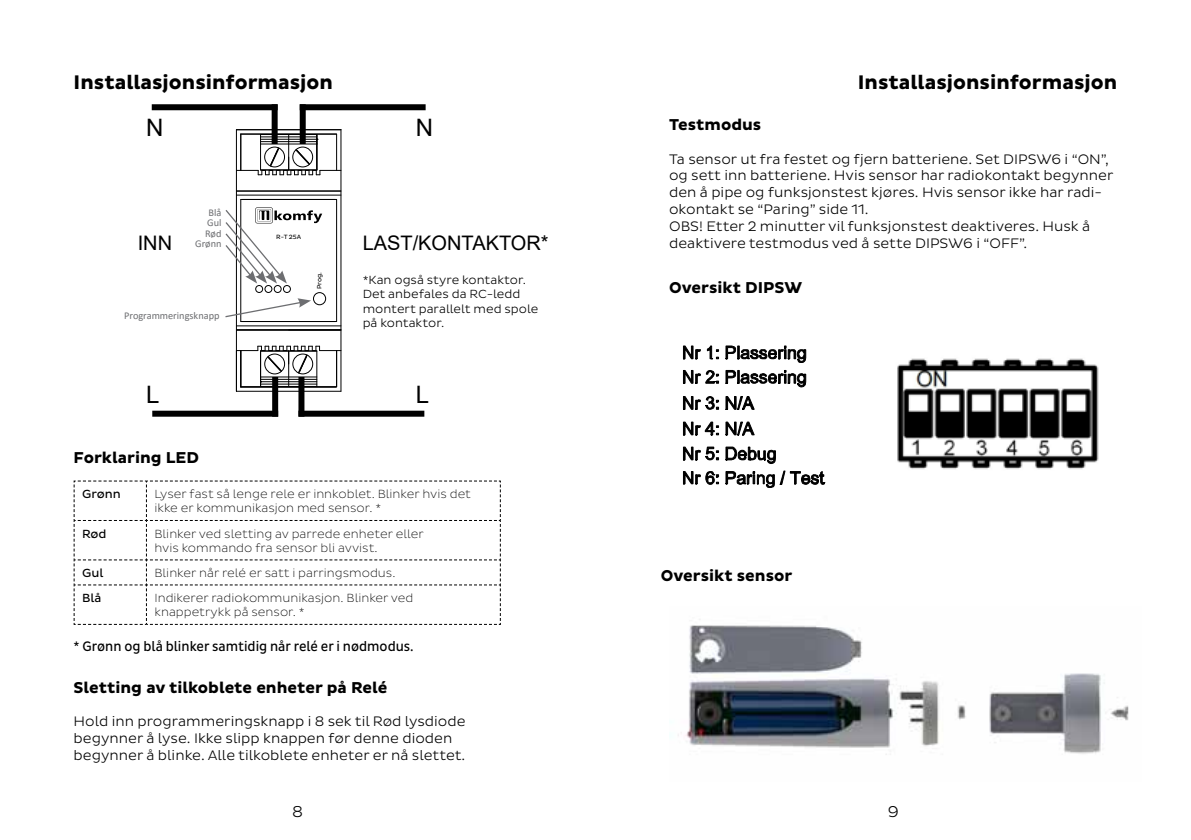
<style>
.page{position:relative;width:1191px;height:840px;background:#fff}
.page>*{position:absolute;margin:0;border:0;box-sizing:border-box;transform-origin:0 0}
.t1{font:24px "Arial";color:#000}
.t2{font:700 20px "Pluto Sans";color:#000}
.t3{font:20px "Arial";color:#000}
.t4{font:700 16px "Pluto Sans";color:#000}
.t5{font:300 16px "Pluto Sans";color:#000}
.t6{font:300 14px/16.8px "Pluto Sans";color:#000}
.t7{font:14px "Pluto Sans Cond";color:#000}
.t8{font:200 12px/14.4px "Pluto Sans";color:#000}
.t9{font:300 12px/14.4px "Pluto Sans";color:#000}
.t10{font:12px "Pluto Sans";color:#000}
.t11{font:10.4px/10.4px "Calibri";color:#6d6e71;text-align:right}
.t12{font:6.2px "Pluto Sans";color:#000}
</style>
<div class="page">
<svg style="left:683px;top:345px;width:18px;height:14px"></svg>
<svg style="left:707px;top:345px;width:12px;height:14px"></svg>
<svg style="left:725px;top:345px;width:81px;height:18px"></svg>
<svg style="left:683px;top:370px;width:36px;height:13px"></svg>
<svg style="left:725px;top:370px;width:81px;height:17px"></svg>
<svg style="left:683px;top:396px;width:36px;height:13px"></svg>
<svg style="left:725px;top:396px;width:30px;height:14px"></svg>
<svg style="left:683px;top:421px;width:36px;height:14px"></svg>
<svg style="left:725px;top:421px;width:30px;height:14px"></svg>
<svg style="left:683px;top:446px;width:36px;height:14px"></svg>
<svg style="left:725px;top:446px;width:51px;height:18px"></svg>
<svg style="left:683px;top:471px;width:36px;height:14px"></svg>
<svg style="left:725px;top:470px;width:100px;height:18px"></svg>
<img style="left:897px;top:358px;width:202px;height:112px">
<img style="left:678px;top:619px;width:451px;height:136px">
<hr style="left:236px;top:130px;width:1px;height:261px;background:#000">
<hr style="left:341px;top:130px;width:1px;height:261px;background:#000">
<hr style="left:336px;top:199px;width:1px;height:122px;background:#000">
<hr style="left:240px;top:199px;width:1px;height:122px;background:#000">
<hr style="left:236px;top:390px;width:105px;height:1px;background:#000">
<hr style="left:241px;top:321px;width:95px;height:1px;background:#000">
<hr style="left:236px;top:325px;width:105px;height:1px;background:#000">
<hr style="left:241px;top:199px;width:95px;height:1px;background:#000">
<hr style="left:236px;top:195px;width:105px;height:1px;background:#000">
<hr style="left:241px;top:386px;width:95px;height:1px;background:#000">
<hr style="left:236px;top:129px;width:105px;height:1px;background:#000">
<svg style="left:236px;top:134px;width:105px;height:41px"></svg>
<svg style="left:236px;top:345px;width:105px;height:41px"></svg>
<div style="left:255px;top:285px;width:8px;height:7px;border:1px solid #000;border-radius:50%"></div>
<div style="left:265px;top:285px;width:7px;height:7px;border:1px solid #000;border-radius:50%"></div>
<div style="left:274px;top:285px;width:7px;height:7px;border:1px solid #000;border-radius:50%"></div>
<div style="left:283px;top:285px;width:7px;height:7px;border:1px solid #000;border-radius:50%"></div>
<hr style="left:236px;top:329px;width:105px;height:1px;background:#000">
<hr style="left:236px;top:190px;width:105px;height:1px;background:#000">
<div style="left:313px;top:292px;width:13px;height:13px;border:1px solid #000;border-radius:50%"></div>
<div style="left:152px;top:104px;width:126px;height:6px;background:#000"></div>
<div style="left:300px;top:104px;width:125px;height:6px;background:#000"></div>
<div style="left:272px;top:104px;width:6px;height:40px;background:#000"></div>
<div style="left:300px;top:104px;width:6px;height:40px;background:#000"></div>
<div style="left:152px;top:410px;width:126px;height:6px;background:#000"></div>
<div style="left:298px;top:410px;width:126px;height:6px;background:#000"></div>
<div style="left:272px;top:377px;width:6px;height:39px;background:#000"></div>
<div style="left:298px;top:377px;width:6px;height:39px;background:#000"></div>
<svg style="left:225px;top:298px;width:86px;height:20px"></svg>
<svg style="left:225px;top:207px;width:97px;height:76px"></svg>
<svg style="left:73px;top:480px;width:428px;height:145px"></svg>
<h2 class="t2" style="left:74px;top:70px;width:261px">Installasjonsinformasjon</h2>
<h2 class="t2" style="left:858px;top:70px;width:261px">Installasjonsinformasjon</h2>
<h1 class="t1" style="left:146px;top:111px;width:19px">N</h1>
<h1 class="t1" style="left:416px;top:111px;width:19px">N</h1>
<p class="t11" style="left:195px;top:207px;width:28px">Blå<br>Gul<br>Rød<br>Grønn</p>
<p class="t12" style="left:276px;top:233px;width:26px">R-T 25A</p>
<h2 class="t3" style="left:138px;top:229px;width:36px">INN</h2>
<h2 class="t3" style="left:363px;top:229px;width:187px">LAST/KONTAKTOR*</h2>
<p class="t9" style="left:363px;top:272px;width:177px">*Kan også styre kontaktor.<br>Det anbefales da RC-ledd montert parallelt med spole på kontaktor.</p>
<p class="t12" style="left:316px;top:289px;width:19px;rotate:-90deg">Prog.</p>
<p class="t11" style="left:124px;top:310px;width:97px">Programmeringsknapp</p>
<h1 class="t1" style="left:146px;top:377px;width:15px">L</h1>
<h1 class="t1" style="left:416px;top:377px;width:15px">L</h1>
<p class="t4" style="left:74px;top:448px;width:127px">Forklaring LED</p>
<p class="t10" style="left:82px;top:487px;width:40px">Grønn</p>
<p class="t8" style="left:154px;top:486px;width:318px">Lyser fast så lenge rele er innkoblet. Blinker hvis det ikke er kommunikasjon med sensor. *</p>
<p class="t10" style="left:82px;top:526px;width:26px">Rød</p>
<p class="t8" style="left:154px;top:526px;width:271px">Blinker ved sletting av parrede enheter eller hvis kommando fra sensor bli avvist.</p>
<p class="t10" style="left:82px;top:565px;width:23px">Gul</p>
<p class="t8" style="left:154px;top:565px;width:242px">Blinker når relé er satt i parringsmodus.</p>
<p class="t10" style="left:82px;top:590px;width:21px">Blå</p>
<p class="t8" style="left:154px;top:590px;width:260px">Indikerer radiokommunikasjon. Blinker ved knappetrykk på sensor. *</p>
<p class="t7" style="left:74px;top:637px;width:342px">* Grønn og blå blinker samtidig når relé er i nødmodus.</p>
<p class="t4" style="left:74px;top:677px;width:315px">Sletting av tilkoblete enheter på Relé</p>
<p class="t6" style="left:74px;top:713px;width:393px">Hold inn programmeringsknapp i 8 sek til Rød lysdiode begynner å lyse. Ikke slipp knappen før denne dioden begynner å blinke. Alle tilkoblete enheter er nå slettet.</p>
<p class="t4" style="left:669px;top:115px;width:94px">Testmodus</p>
<p class="t6" style="left:669px;top:150px;width:446px">Ta sensor ut fra festet og fjern batteriene. Set DIPSW6 i “ON”, og sett inn batteriene. Hvis sensor har radiokontakt begynner den å pipe og funksjonstest kjøres. Hvis sensor ikke har radi&shy;okontakt se “Paring” side 11.<br>OBS! Etter 2 minutter vil funksjonstest deaktiveres. Husk å deaktivere testmodus ved å sette DIPSW6 i “OFF”.</p>
<p class="t4" style="left:669px;top:278px;width:134px">Oversikt DIPSW</p>
<p class="t4" style="left:661px;top:566px;width:133px">Oversikt sensor</p>
<p class="t5" style="left:292px;top:801px;width:12px">8</p>
<p class="t5" style="left:887px;top:801px;width:13px">9</p>
</div>
